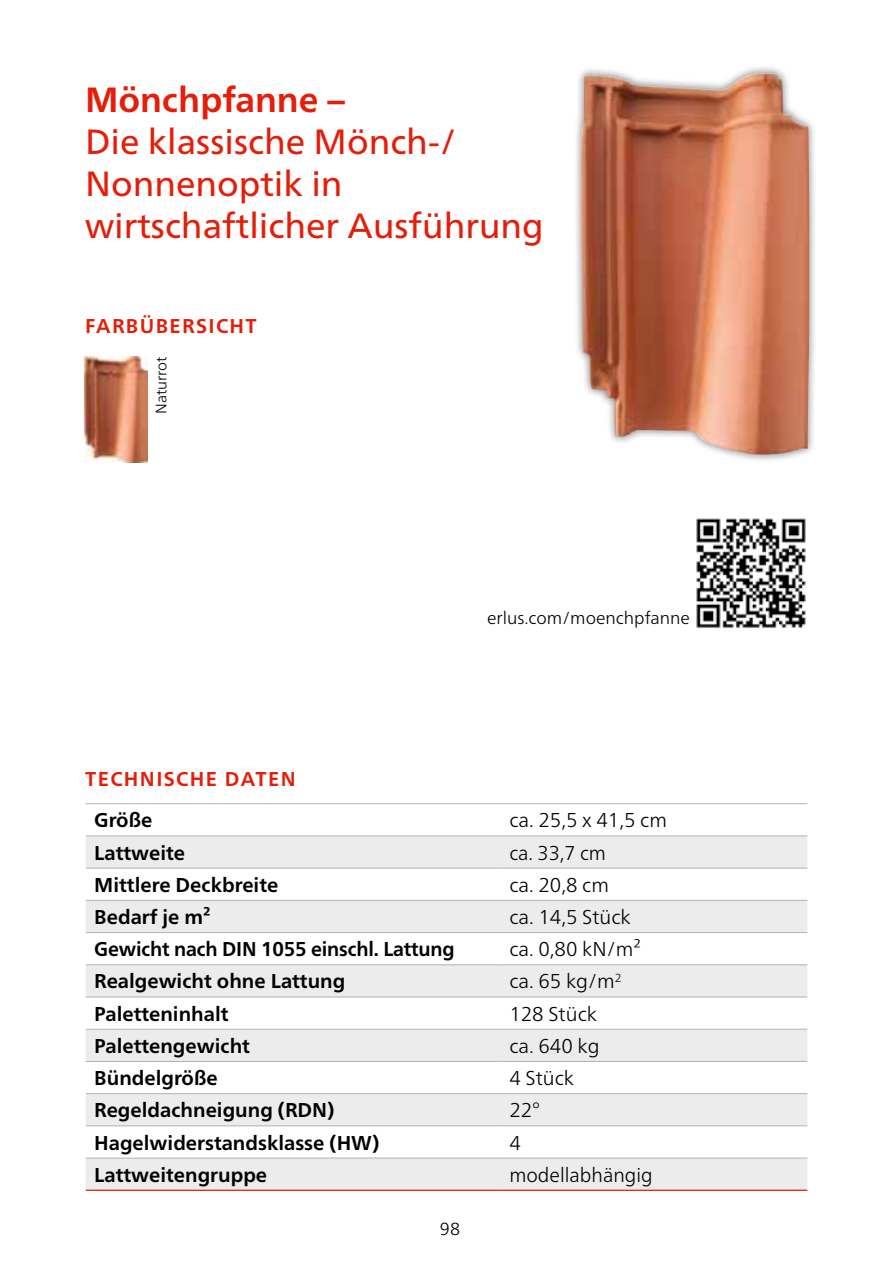
<style>
.page{position:relative;width:893px;height:1276px;background:#fff}
.page>*{position:absolute;margin:0;border:0;box-sizing:border-box;transform-origin:0 0}
.t1{font:35px/42px "Frutiger Neue LT Pro";color:#e41e0a}
.t2{font:700 35px "Frutiger Neue LT Pro";color:#e41e0a}
.t3{font:700 20px "Frutiger Neue LT Pro";color:#000}
.t4{font:300 20px "Frutiger Neue LT Pro";color:#000}
.t5{font:700 20px "Frutiger Neue LT Pro";letter-spacing:.07em;color:#e41e0a}
.t6{font:300 17.5px "Frutiger Neue LT Pro";color:#000}
.t7{font:300 15px "Frutiger Neue LT Pro";color:#000}
</style>
<div class="page">
<img style="left:696px;top:518px;width:110px;height:110px">
<div style="left:573px;top:64px;width:244px;height:399px;background:#000;opacity:.5"></div>
<img style="left:581px;top:73px;width:228px;height:382px">
<img style="left:84px;top:356px;width:64px;height:106px">
<svg style="left:86px;top:836px;width:721px;height:353px;fill:#ececec"></svg>
<hr style="left:86px;top:835px;width:415px;height:1px;background:#b1b2b3">
<hr style="left:501px;top:835px;width:306px;height:1px;background:#b1b2b3">
<hr style="left:86px;top:867px;width:415px;height:1px;background:#b1b2b3">
<hr style="left:501px;top:867px;width:306px;height:1px;background:#b1b2b3">
<hr style="left:86px;top:900px;width:415px;height:1px;background:#b1b2b3">
<hr style="left:501px;top:900px;width:306px;height:1px;background:#b1b2b3">
<hr style="left:86px;top:932px;width:415px;height:1px;background:#b1b2b3">
<hr style="left:501px;top:932px;width:306px;height:1px;background:#b1b2b3">
<hr style="left:86px;top:964px;width:415px;height:1px;background:#b1b2b3">
<hr style="left:501px;top:964px;width:306px;height:1px;background:#b1b2b3">
<hr style="left:86px;top:996px;width:415px;height:1px;background:#b1b2b3">
<hr style="left:501px;top:996px;width:306px;height:1px;background:#b1b2b3">
<hr style="left:86px;top:1028px;width:415px;height:1px;background:#b1b2b3">
<hr style="left:501px;top:1028px;width:306px;height:1px;background:#b1b2b3">
<hr style="left:86px;top:1061px;width:415px;height:1px;background:#b1b2b3">
<hr style="left:501px;top:1061px;width:306px;height:1px;background:#b1b2b3">
<hr style="left:86px;top:1093px;width:415px;height:1px;background:#b1b2b3">
<hr style="left:501px;top:1093px;width:306px;height:1px;background:#b1b2b3">
<hr style="left:86px;top:1125px;width:415px;height:1px;background:#b1b2b3">
<hr style="left:501px;top:1125px;width:306px;height:1px;background:#b1b2b3">
<hr style="left:86px;top:1157px;width:415px;height:1px;background:#b1b2b3">
<hr style="left:501px;top:1157px;width:306px;height:1px;background:#b1b2b3">
<hr style="left:86px;top:803px;width:415px;height:1px;background:#b1b2b3">
<hr style="left:501px;top:803px;width:306px;height:1px;background:#b1b2b3">
<hr style="left:86px;top:1189px;width:415px;height:2px;background:#e41e0a">
<hr style="left:501px;top:1189px;width:306px;height:2px;background:#e41e0a">
<h1 class="t2" style="left:85px;top:79px;width:261px">Mönchpfanne –</h1>
<h1 class="t1" style="left:85px;top:120px;width:460px">Die klassische Mönch-/<br>Nonnenoptik in wirtschaftlicher Ausführung</h1>
<p class="t5" style="left:85px;top:314px;width:173px">FARBÜBERSICHT</p>
<p class="t7" style="left:152px;top:414px;width:59px;rotate:-90deg">Naturrot</p>
<p class="t6" style="left:487px;top:607px;width:204px">erlus.com/moenchpfanne</p>
<p class="t5" style="left:85px;top:767px;width:212px">TECHNISCHE DATEN</p>
<p class="t3" style="left:94px;top:808px;width:60px">Größe</p>
<p class="t4" style="left:509px;top:808px;width:159px">ca. 25,5 x 41,5 cm</p>
<p class="t3" style="left:94px;top:841px;width:92px">Lattweite</p>
<p class="t4" style="left:509px;top:840px;width:98px">ca. 33,7 cm</p>
<p class="t3" style="left:94px;top:873px;width:186px">Mittlere Deckbreite</p>
<p class="t4" style="left:509px;top:872px;width:101px">ca. 20,8 cm</p>
<p class="t3" style="left:94px;top:905px;width:118px">Bedarf je m²</p>
<p class="t4" style="left:509px;top:905px;width:123px">ca. 14,5 Stück</p>
<p class="t3" style="left:94px;top:937px;width:362px">Gewicht nach DIN 1055 einschl. Lattung</p>
<p class="t4" style="left:509px;top:937px;width:133px">ca. 0,80 kN/m²</p>
<p class="t3" style="left:94px;top:969px;width:253px">Realgewicht ohne Lattung</p>
<p class="t4" style="left:509px;top:969px;width:114px">ca. 65 kg/m<sup>2</sup></p>
<p class="t3" style="left:94px;top:1002px;width:136px">Paletteninhalt</p>
<p class="t4" style="left:509px;top:1001px;width:89px">128 Stück</p>
<p class="t3" style="left:94px;top:1034px;width:157px">Palettengewicht</p>
<p class="t4" style="left:509px;top:1033px;width:92px">ca. 640 kg</p>
<p class="t3" style="left:94px;top:1066px;width:125px">Bündelgröße</p>
<p class="t4" style="left:509px;top:1066px;width:66px">4 Stück</p>
<p class="t3" style="left:94px;top:1098px;width:242px">Regeldachneigung (RDN)</p>
<p class="t4" style="left:509px;top:1098px;width:32px">22°</p>
<p class="t3" style="left:94px;top:1130px;width:286px">Hagelwiderstandsklasse (HW)</p>
<p class="t4" style="left:509px;top:1130px;width:13px">4</p>
<p class="t3" style="left:94px;top:1163px;width:174px">Lattweitengruppe</p>
<p class="t4" style="left:509px;top:1162px;width:145px">modellabhängig</p>
<p class="t6" style="left:440px;top:1217px;width:22px">98</p>
</div>
